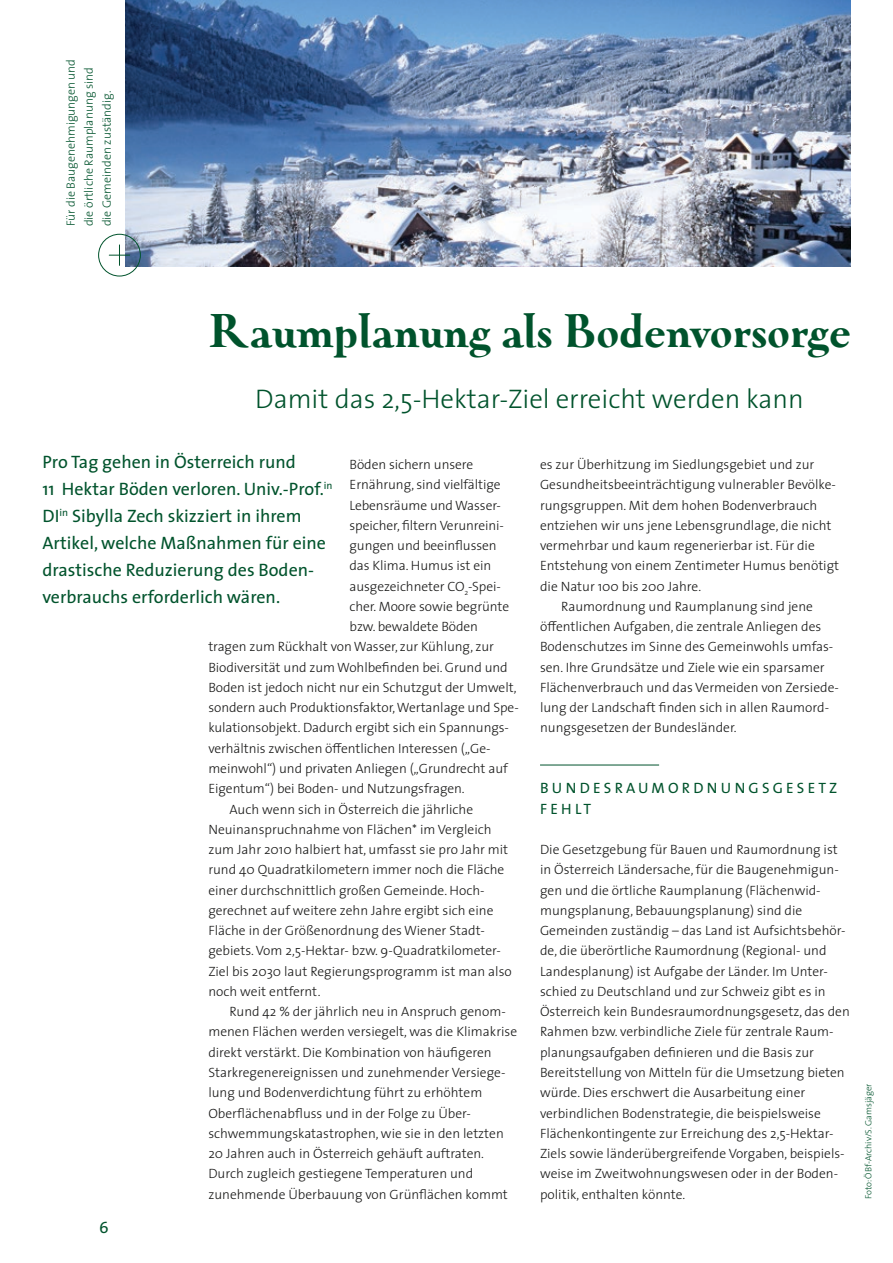
<style>
.page{position:relative;width:893px;height:1263px;background:#fff}
.page>*{position:absolute;margin:0;border:0;box-sizing:border-box;transform-origin:0 0}
.t1{font:900 45px "Oneleigh OTW03";letter-spacing:-.01em;color:#00532c}
.t2{font:27px "The Sans CV Light";color:#00532c}
.t3{font:18px/27px "The Sans CV";color:#00532c}
.t4{font:16.5px "The Sans CV Caps";color:#00532c}
.t5{font:15px/20.2px "The Sans CV";letter-spacing:.215em;color:#00532c}
.t6{font:13.5px/20.2px "The Sans CV Light";color:#181817}
.t7{font:12px/18px "The Sans CV Light";color:#00532c}
.t8{font:9px "The Sans CV Light";color:#00532c}
</style>
<div class="page">
<hr style="left:540px;top:765px;width:119px;height:1px;background:#00532c">
<img style="left:126px;top:0;width:724px;height:266px">
<div style="left:98px;top:234px;width:43px;height:42px;border:1px solid #00532c;border-radius:50%"></div>
<svg style="left:109px;top:245px;width:21px;height:20px"></svg>
<p class="t7" style="left:61px;top:226px;width:169px;rotate:-90deg">Für die Baugenehmigungen und die örtliche Raumplanung sind die Gemeinden zuständig.</p>
<h1 class="t1" style="left:208px;top:303px;width:644px">Raumplanung als Bodenvorsorge</h1>
<h2 class="t2" style="left:255px;top:377px;width:550px">Damit das 2,5-Hektar-Ziel erreicht werden kann</h2>
<h3 class="t3" style="left:43px;top:448px;width:292px">Pro Tag gehen in Österreich rund<br>11 Hektar Böden verloren. Univ.-Prof.<sup>in </sup>DI<sup>in</sup> Sibylla Zech skizziert in ihrem Artikel, welche Maßnahmen für eine drastische Reduzierung des Boden&shy;verbrauchs erforderlich wären.</h3>
<p class="t6" style="left:350px;top:454px;width:125px">Böden sichern unsere</p>
<p class="t6" style="left:350px;top:474px;width:153px">Ernährung, sind vielfältige</p>
<p class="t6" style="left:350px;top:494px;width:153px">Lebensräume und Wasser-</p>
<p class="t6" style="left:350px;top:515px;width:156px">speicher, filtern Verunreini-</p>
<p class="t6" style="left:350px;top:535px;width:149px">gungen und beeinflussen</p>
<p class="t6" style="left:350px;top:555px;width:143px">das Klima. Humus ist ein</p>
<p class="t6" style="left:350px;top:575px;width:153px">ausgezeichneter CO<sub>2</sub>-Spei-</p>
<p class="t6" style="left:350px;top:596px;width:161px">cher. Moore sowie begrünte</p>
<p class="t6" style="left:350px;top:616px;width:130px">bzw. bewaldete Böden</p>
<p class="t6" style="left:208px;top:636px;width:287px">tragen zum Rückhalt von Wasser, zur Kühlung, zur</p>
<p class="t6" style="left:208px;top:656px;width:301px">Biodiversität und zum Wohlbefinden bei. Grund und</p>
<p class="t6" style="left:208px;top:677px;width:310px">Boden ist jedoch nicht nur ein Schutzgut der Umwelt,</p>
<p class="t6" style="left:208px;top:697px;width:312px">sondern auch Produktionsfaktor, Wertanlage und Spe-</p>
<p class="t6" style="left:208px;top:717px;width:302px">kulationsobjekt. Dadurch ergibt sich ein Spannungs-</p>
<p class="t6" style="left:208px;top:738px;width:284px">verhältnis zwischen öffentlichen Interessen („Ge-</p>
<p class="t6" style="left:208px;top:758px;width:301px">meinwohl“) und privaten Anliegen („Grundrecht auf</p>
<p class="t6" style="left:208px;top:778px;width:258px">Eigentum“) bei Boden- und Nutzungsfragen.</p>
<p class="t6" style="left:230px;top:798px;width:245px">Auch wenn sich in Österreich die jährliche</p>
<p class="t6" style="left:208px;top:819px;width:285px">Neuinanspruchnahme von Flächen* im Vergleich</p>
<p class="t6" style="left:208px;top:839px;width:301px">zum Jahr 2010 halbiert hat, umfasst sie pro Jahr mit</p>
<p class="t6" style="left:208px;top:859px;width:298px">rund 40 Quadratkilometern immer noch die Fläche</p>
<p class="t6" style="left:208px;top:879px;width:276px">einer durchschnittlich großen Gemeinde. Hoch-</p>
<p class="t6" style="left:208px;top:900px;width:287px">gerechnet auf weitere zehn Jahre ergibt sich eine</p>
<p class="t6" style="left:208px;top:920px;width:277px">Fläche in der Größenordnung des Wiener Stadt-</p>
<p class="t6" style="left:208px;top:940px;width:294px">gebiets. Vom 2,5-Hektar- bzw. 9-Quadratkilometer-</p>
<p class="t6" style="left:208px;top:960px;width:305px">Ziel bis 2030 laut Regierungsprogramm ist man also</p>
<p class="t6" style="left:208px;top:981px;width:114px">noch weit entfernt.</p>
<p class="t6" style="left:230px;top:1001px;width:278px">Rund 42 % der jährlich neu in Anspruch genom-</p>
<p class="t6" style="left:208px;top:1021px;width:310px">menen Flächen werden versiegelt, was die Klimakrise</p>
<p class="t6" style="left:208px;top:1041px;width:285px">direkt verstärkt. Die Kombination von häufigeren</p>
<p class="t6" style="left:208px;top:1062px;width:299px">Starkregenereignissen und zunehmender Versiege-</p>
<p class="t6" style="left:208px;top:1082px;width:275px">lung und Bodenverdichtung führt zu erhöhtem</p>
<p class="t6" style="left:208px;top:1102px;width:264px">Oberflächenabfluss und in der Folge zu Über-</p>
<p class="t6" style="left:208px;top:1123px;width:297px">schwemmungskatastrophen, wie sie in den letzten</p>
<p class="t6" style="left:208px;top:1143px;width:277px">20 Jahren auch in Österreich gehäuft auftraten.</p>
<p class="t6" style="left:208px;top:1163px;width:266px">Durch zugleich gestiegene Temperaturen und</p>
<p class="t6" style="left:208px;top:1183px;width:301px">zunehmende Überbauung von Grünflächen kommt</p>
<p class="t4" style="left:99px;top:1213px;width:11px">6</p>
<p class="t6" style="left:540px;top:454px;width:276px">es zur Überhitzung im Siedlungsgebiet und zur</p>
<p class="t6" style="left:540px;top:474px;width:297px">Gesundheitsbeeinträchtigung vulnerabler Bevölke-</p>
<p class="t6" style="left:540px;top:494px;width:279px">rungsgruppen. Mit dem hohen Bodenverbrauch</p>
<p class="t6" style="left:540px;top:515px;width:293px">entziehen wir uns jene Lebensgrundlage, die nicht</p>
<p class="t6" style="left:540px;top:535px;width:276px">vermehrbar und kaum regenerierbar ist. Für die</p>
<p class="t6" style="left:540px;top:555px;width:301px">Entstehung von einem Zentimeter Humus benötigt</p>
<p class="t6" style="left:540px;top:575px;width:163px">die Natur 100 bis 200 Jahre.</p>
<p class="t6" style="left:561px;top:596px;width:253px">Raumordnung und Raumplanung sind jene</p>
<p class="t6" style="left:540px;top:616px;width:283px">öffentlichen Aufgaben, die zentrale Anliegen des</p>
<p class="t6" style="left:540px;top:636px;width:295px">Bodenschutzes im Sinne des Gemeinwohls umfas-</p>
<p class="t6" style="left:540px;top:656px;width:286px">sen. Ihre Grundsätze und Ziele wie ein sparsamer</p>
<p class="t6" style="left:540px;top:677px;width:300px">Flächenverbrauch und das Vermeiden von Zersiede-</p>
<p class="t6" style="left:540px;top:697px;width:291px">lung der Landschaft finden sich in allen Raumord-</p>
<p class="t6" style="left:540px;top:717px;width:198px">nungsgesetzen der Bundesländer.</p>
<p class="t5" style="left:540px;top:778px;width:299px">BUNDESRAUMORDNUNGSGESETZ<br>FEHLT</p>
<p class="t6" style="left:540px;top:839px;width:311px">Die Gesetzgebung für Bauen und Raumordnung ist in Österreich Ländersache, für die Baugenehmigun&shy;gen und die örtliche Raumplanung (Flächenwid&shy;mungsplanung, Bebauungsplanung) sind die Gemeinden zuständig – das Land ist Aufsichtsbehör&shy;de, die überörtliche Raumordnung (Regional- und Landesplanung) ist Aufgabe der Länder. Im Unter&shy;schied zu Deutschland und zur Schweiz gibt es in Österreich kein Bundesraumordnungsgesetz, das den Rahmen bzw. verbindliche Ziele für zentrale Raum&shy;planungsaufgaben definieren und die Basis zur Bereitstellung von Mitteln für die Umsetzung bieten würde. Dies erschwert die Ausarbeitung einer verbindlichen Bodenstrategie, die beispielsweise Flächenkontingente zur Erreichung des 2,5-Hektar-Ziels sowie länderübergreifende Vorgaben, beispiels&shy;weise im Zweitwohnungswesen oder in der Boden&shy;politik, enthalten könnte.</p>
<p class="t8" style="left:861px;top:1199px;width:117px;rotate:-90deg">Foto: ÖBf-Archiv/S. Gamsjäger</p>
</div>
